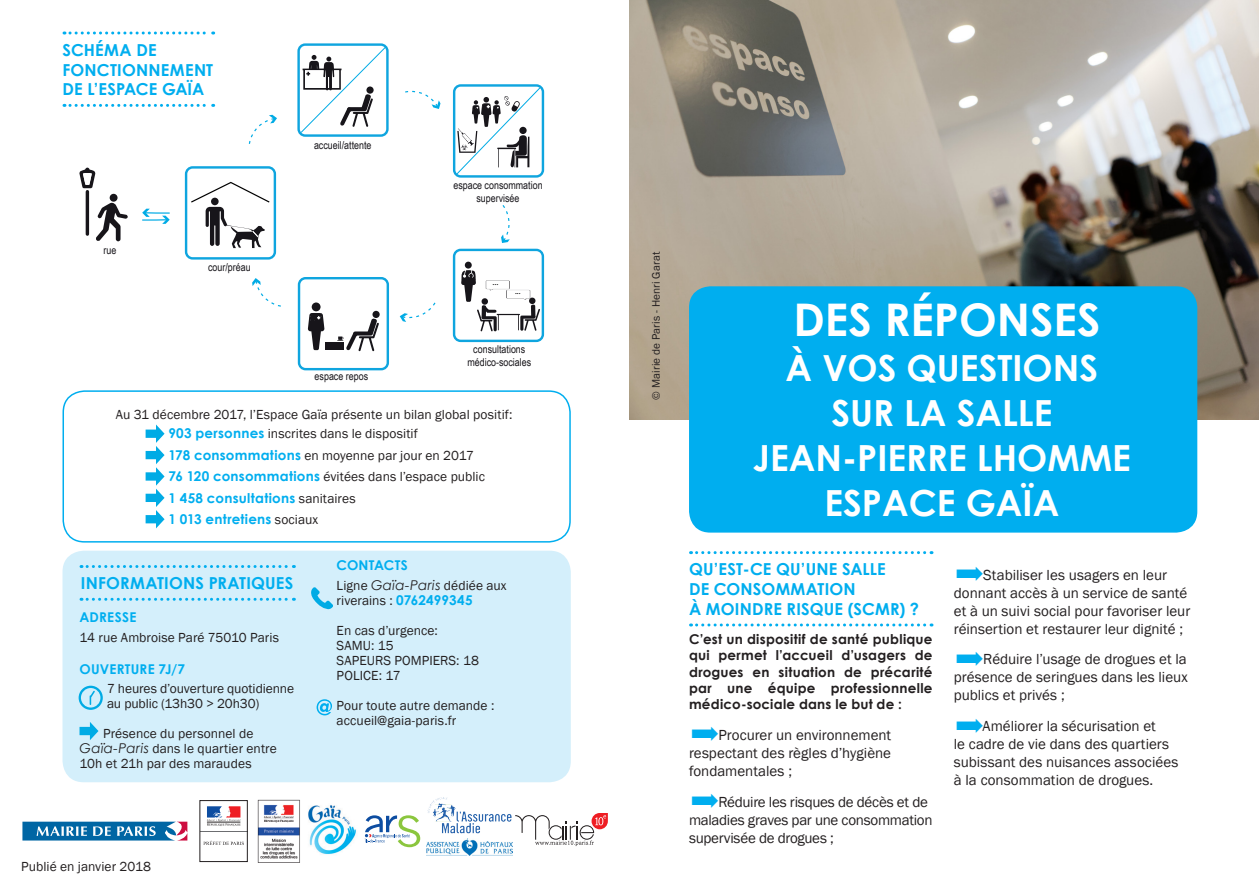
<style>
.page{position:relative;width:1259px;height:893px;background:#fff}
.page>*{position:absolute;margin:0;border:0;box-sizing:border-box;transform-origin:0 0}
.t1{font:700 45px "Century Gothic";color:#fff}
.t2{font:700 36px/45px "Century Gothic";color:#fff;text-align:center}
.t3{font:700 16.5px/19.8px "Century Gothic";letter-spacing:.01em;color:#00aeef}
.t4{font:15px/18px "Franklin Gothic";color:#231f20;text-align:justify}
.t5{font:15px/18px "Franklin Gothic";letter-spacing:-.02em;color:#231f20}
.t6{font:13.5px/15px "Franklin Gothic";letter-spacing:.005em;color:#231f20}
.t7{font:700 13.5px/16.2px "Century Gothic";letter-spacing:.02em;color:#231f20;text-align:justify}
.t8{font:700 13.5px "Century Gothic";letter-spacing:.015em;color:#00aeef}
.t9{font:11.25px "Franklin Gothic";letter-spacing:.015em;color:#231f20}
.t10{font:10.8px/13px "Arial Narrow";color:#17151a;text-align:center}
.t11{font:8.4px "Myriad Pro";color:#000001;scale:1.13 1}
.s1{font-family:"Century Gothic";font-weight:700;color:#00aeef}
.s2{font-family:"Franklin Gothic";font-weight:400;color:#231f20}
.s3{font-family:"Century Gothic";font-style:italic}
</style>
<div class="page">
<img style="left:629px;top:0;width:630px;height:420px">
<div style="left:689px;top:286px;width:508px;height:247px;background:#00aeef;border-radius:21px"></div>
<div style="left:62px;top:551px;width:509px;height:231px;background:#d4effb;border-radius:21px"></div>
<svg style="left:64px;top:32px;width:150px;height:3px"></svg>
<svg style="left:64px;top:104px;width:150px;height:3px"></svg>
<svg style="left:81px;top:565px;width:213px;height:3px"></svg>
<svg style="left:81px;top:598px;width:213px;height:3px"></svg>
<div style="left:298px;top:277px;width:91px;height:93px;border:2px solid #0fa5df;border-radius:7px"></div>
<div style="left:453px;top:84px;width:91px;height:94px;border:2px solid #0fa5df;border-radius:7px"></div>
<div style="left:297px;top:43px;width:92px;height:94px;border:2px solid #0fa5df;border-radius:7px"></div>
<div style="left:185px;top:166px;width:91px;height:94px;border:2px solid #0fa5df;border-radius:7px"></div>
<div style="left:453px;top:249px;width:91px;height:93px;border:2px solid #0fa5df;border-radius:7px"></div>
<div style="left:325px;top:342px;width:19px;height:8px;background:#17151a"></div>
<div style="left:312px;top:302px;width:8px;height:9px;background:#17151a;border-radius:50%"></div>
<div style="left:372px;top:311px;width:8px;height:7px;background:#17151a;border-radius:50%"></div>
<svg style="left:337px;top:318px;width:42px;height:33px"></svg>
<svg style="left:301px;top:46px;width:85px;height:87px"></svg>
<svg style="left:79px;top:168px;width:49px;height:73px"></svg>
<div style="left:110px;top:194px;width:8px;height:8px;background:#17151a;border-radius:50%"></div>
<svg style="left:191px;top:181px;width:79px;height:68px"></svg>
<div style="left:211px;top:198px;width:8px;height:7px;background:#17151a;border-radius:50%"></div>
<svg style="left:456px;top:87px;width:84px;height:87px"></svg>
<svg style="left:308px;top:313px;width:16px;height:37px"></svg>
<svg style="left:252px;top:278px;width:29px;height:29px"></svg>
<svg style="left:142px;top:209px;width:28px;height:15px"></svg>
<svg style="left:248px;top:115px;width:29px;height:29px"></svg>
<svg style="left:405px;top:90px;width:35px;height:19px"></svg>
<svg style="left:501px;top:205px;width:9px;height:38px"></svg>
<svg style="left:400px;top:302px;width:36px;height:20px"></svg>
<svg style="left:690px;top:551px;width:242px;height:3px"></svg>
<svg style="left:690px;top:623px;width:242px;height:3px"></svg>
<img style="left:257px;top:799px;width:43px;height:64px">
<hr style="left:200px;top:831px;width:47px;height:1px;background:#6c6d70">
<svg style="left:207px;top:806px;width:34px;height:20px"></svg>
<div style="left:200px;top:800px;width:47px;height:62px;border:1px solid #231f20"></div>
<svg style="left:203px;top:841px;width:41px;height:4px"></svg>
<img style="left:308px;top:805px;width:48px;height:50px">
<svg style="left:364px;top:815px;width:56px;height:32px"></svg>
<svg style="left:515px;top:813px;width:93px;height:33px"></svg>
<svg style="left:22px;top:821px;width:166px;height:20px"></svg>
<svg style="left:22px;top:822px;width:166px;height:18px;background:#3f85b4"></svg>
<img style="left:427px;top:797px;width:85px;height:37px">
<img style="left:426px;top:839px;width:86px;height:17px">
<svg style="left:79px;top:686px;width:24px;height:24px"></svg>
<svg style="left:311px;top:587px;width:22px;height:23px"></svg>
<svg style="left:79px;top:722px;width:19px;height:18px"></svg>
<svg style="left:316px;top:699px;width:16px;height:16px"></svg>
<div style="left:62px;top:390px;width:509px;height:153px;border:2px solid #00aeef;border-radius:21px"></div>
<svg style="left:146px;top:424px;width:19px;height:104px"></svg>
<svg style="left:461px;top:262px;width:79px;height:70px"></svg>
<p class="t3" style="left:62px;top:39px;width:152px">SCHÉMA DE<br>FONCTIONNEMENT<br>DE L’ESPACE GAÏA</p>
<p class="t10" style="left:104px;top:243px;width:14px">rue</p>
<p class="t10" style="left:208px;top:260px;width:44px">cour/préau</p>
<p class="t10" style="left:314px;top:139px;width:59px">accueil/attente</p>
<p class="t10" style="left:315px;top:369px;width:55px">espace repos</p>
<p class="t10" style="left:453px;top:178px;width:91px">espace consommation supervisée</p>
<p class="t11" style="left:492px;top:277px;width:7px">...</p>
<p class="t10" style="left:467px;top:342px;width:65px">consultations médico-sociales</p>
<p class="t6" style="left:116px;top:407px;width:398px">Au 31 décembre 2017, l’Espace Gaïa présente un bilan global positif:</p>
<p class="t6" style="left:168px;top:427px;width:251px"><span class="s1">903 personnes</span> inscrites dans le dispositif</p>
<p class="t6" style="left:168px;top:448px;width:307px"><span class="s1">178 consommations</span> en moyenne par jour en 2017</p>
<p class="t6" style="left:168px;top:469px;width:318px"><span class="s1">76 120 consommations</span> évitées dans l’espace public</p>
<p class="t8" style="left:168px;top:487px;width:189px">1 458 consultations <span class="s2">sanitaires</span></p>
<p class="t8" style="left:168px;top:509px;width:151px">1 013 entretiens <span class="s2">sociaux</span></p>
<p class="t3" style="left:81px;top:573px;width:214px">INFORMATIONS PRATIQUES</p>
<p class="t8" style="left:79px;top:607px;width:58px">ADRESSE</p>
<p class="t6" style="left:79px;top:630px;width:201px">14 rue Ambroise Paré 75010 Paris</p>
<p class="t8" style="left:79px;top:659px;width:107px">OUVERTURE 7J/7</p>
<p class="t6" style="left:107px;top:681px;width:189px">7 heures d’ouverture quotidienne au public (13h30 &gt; 20h30)</p>
<p class="t6" style="left:79px;top:726px;width:199px;text-indent:24px">Présence du personnel de<br><span class="s3">Gaïa-Paris</span> dans le quartier entre<br>10h et 21h par des maraudes</p>
<p class="t6" style="left:21px;top:860px;width:131px">Publié en janvier 2018</p>
<p class="t8" style="left:337px;top:555px;width:73px">CONTACTS</p>
<p class="t6" style="left:337px;top:578px;width:172px">Ligne <span class="s3">Gaïa-Paris</span> dédiée aux riverains : <span class="s1">0762499345</span></p>
<p class="t6" style="left:337px;top:623px;width:103px">En cas d’urgence:</p>
<p class="t6" style="left:337px;top:638px;width:59px">SAMU: 15</p>
<p class="t6" style="left:337px;top:653px;width:144px">SAPEURS POMPIERS: 18</p>
<p class="t6" style="left:337px;top:668px;width:65px">POLICE: 17</p>
<p class="t6" style="left:337px;top:698px;width:159px">Pour toute autre demande :</p>
<p class="t6" style="left:337px;top:713px;width:121px">accueil@gaia-paris.fr</p>
<p class="t9" style="left:649px;top:400px;width:149px;rotate:-90deg">© Mairie de Paris - Henri Garat</p>
<p class="t1" style="left:793px;top:286px;width:308px">DES RÉPONSES</p>
<p class="t2" style="left:753px;top:344px;width:379px">À VOS QUESTIONS<br>SUR LA SALLE<br>JEAN‑ PIERRE LHOMME</p>
<p class="t2" style="left:824px;top:479px;width:236px">ESPACE GAÏA</p>
<p class="t3" style="left:689px;top:559px;width:232px">QU’EST-CE QU’UNE SALLE<br>DE CONSOMMATION<br>À MOINDRE RISQUE (SCMR) ?</p>
<p class="t7" style="left:689px;top:631px;width:245px">C’est un dispositif de santé publique qui permet l’accueil d’usagers de drogues en situation de précarité par une équipe professionnelle médico-sociale dans le but de :</p>
<p class="t4" style="left:689px;top:726px;width:204px;text-indent:29px">Procurer un environnement respectant des règles d’hygiène fondamentales ;</p>
<p class="t5" style="left:689px;top:793px;width:245px;text-indent:29px">Réduire les risques de décès et de maladies graves par une consommation supervisée de drogues ;</p>
<p class="t4" style="left:954px;top:566px;width:238px;text-align:center">Stabiliser les usagers en leur donnant accès à un service de santé et à un suivi social pour favoriser leur réinsertion et restaurer leur dignité ;</p>
<p class="t4" style="left:954px;top:651px;width:235px;text-indent:29px">Réduire l’usage de drogues et la présence de seringues dans les lieux publics et privés ;</p>
<p class="t4" style="left:954px;top:718px;width:226px;text-align:left;text-indent:29px">Améliorer la sécurisation et<br>le cadre de vie dans des quartiers subissant des nuisances associées à la consommation de drogues.</p>
</div>
